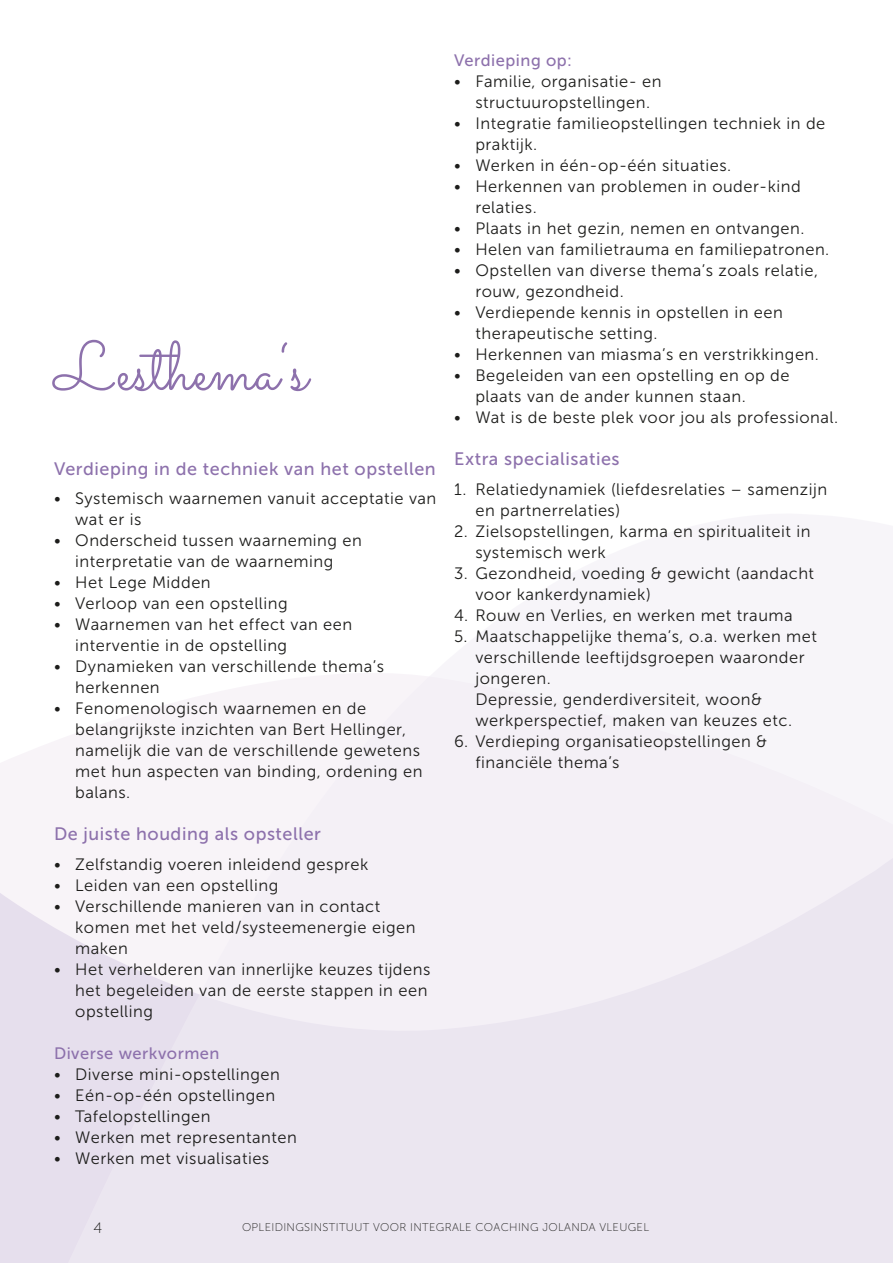
<style>
.page{position:relative;width:893px;height:1263px;background:#fff}
.page>*{position:absolute;margin:0;border:0;box-sizing:border-box;transform-origin:0 0}
.t1{font:69px "Sacramento";color:#8d71ac}
.Textkörper{font:18px "Museo Sans 500";letter-spacing:.03em;color:#8d71ac}
.Textkörper-2{font:16.5px/21px "Museo Sans 300";letter-spacing:.03em;color:#1d1d1b}
.Textkörper-3{font:16.5px "Museo Sans 500";letter-spacing:.03em;color:#8d71ac}
.t2{font:15px "Museo Sans 100";color:#1d1d1b}
.t3{font:11.25px "Museo Sans 100";letter-spacing:.03em;color:#1d1d1b}
</style>
<div class="page">
<svg style="left:0;top:737px;width:67px;height:526px;fill:#e6dfed"></svg>
<svg style="left:67px;top:673px;width:826px;height:590px;fill:#f4f0f6"></svg>
<p class="t1" style="left:54px;top:325px;width:255px">Lesthema‘s</p>
<p class="Textkörper" style="left:54px;top:459px;width:383px">Verdieping in de techniek van het opstellen</p>
<p class="Textkörper-2" style="left:75px;top:488px;width:363px;text-indent:-21px">• Systemisch waarnemen vanuit acceptatie van wat er is</p>
<p class="Textkörper-2" style="left:54px;top:530px;width:309px;text-align:center">• Onderscheid tussen waarneming en interpretatie van de waarneming</p>
<p class="Textkörper-2" style="left:54px;top:572px;width:158px">• Het Lege Midden</p>
<p class="Textkörper-2" style="left:54px;top:593px;width:235px">• Verloop van een opstelling</p>
<p class="Textkörper-2" style="left:75px;top:614px;width:279px;text-indent:-21px">• Waarnemen van het effect van een interventie in de opstelling</p>
<p class="Textkörper-2" style="left:75px;top:656px;width:310px;text-indent:-21px">• Dynamieken van verschillende thema’s herkennen</p>
<p class="Textkörper-2" style="left:75px;top:698px;width:349px;text-indent:-21px">• Fenomenologisch waarnemen en de belangrijkste inzichten van Bert Hellinger, namelijk die van de verschillende gewetens met hun aspecten van binding, ordening en balans.</p>
<p class="Textkörper" style="left:54px;top:824px;width:269px">De juiste houding als opsteller</p>
<p class="Textkörper-2" style="left:54px;top:854px;width:316px">• Zelfstandig voeren inleidend gesprek</p>
<p class="Textkörper-2" style="left:54px;top:875px;width:226px">• Leiden van een opstelling</p>
<p class="Textkörper-2" style="left:75px;top:896px;width:342px;text-indent:-21px">• Verschillende manieren van in contact komen met het veld/systeemenergie eigen maken</p>
<p class="Textkörper-2" style="left:75px;top:959px;width:357px;text-indent:-21px">• Het verhelderen van innerlijke keuzes tijdens het begeleiden van de eerste stappen in een opstelling</p>
<p class="Textkörper-3" style="left:54px;top:1044px;width:167px">Diverse werkvormen</p>
<p class="Textkörper-2" style="left:54px;top:1064px;width:227px">• Diverse mini-opstellingen</p>
<p class="Textkörper-2" style="left:54px;top:1085px;width:223px">• Eén-op-één opstellingen</p>
<p class="Textkörper-2" style="left:54px;top:1106px;width:158px">• Tafelopstellingen</p>
<p class="Textkörper-2" style="left:54px;top:1127px;width:244px">• Werken met representanten</p>
<p class="Textkörper-2" style="left:54px;top:1148px;width:217px">• Werken met visualisaties</p>
<p class="Textkörper-3" style="left:454px;top:52px;width:119px">Verdieping op:</p>
<p class="Textkörper-2" style="left:454px;top:71px;width:209px;text-align:center">• Familie, organisatie- en structuuropstellingen.</p>
<p class="Textkörper-2" style="left:475px;top:113px;width:351px;text-indent:-21px">• Integratie familieopstellingen techniek in de praktijk.</p>
<p class="Textkörper-2" style="left:454px;top:155px;width:279px">• Werken in één-op-één situaties.</p>
<p class="Textkörper-2" style="left:475px;top:176px;width:327px;text-indent:-21px">• Herkennen van problemen in ouder-kind relaties.</p>
<p class="Textkörper-2" style="left:454px;top:218px;width:352px">• Plaats in het gezin, nemen en ontvangen.</p>
<p class="Textkörper-2" style="left:454px;top:239px;width:377px">• Helen van familietrauma en familiepatronen.</p>
<p class="Textkörper-2" style="left:475px;top:260px;width:344px;text-indent:-21px">• Opstellen van diverse thema’s zoals relatie, rouw, gezondheid.</p>
<p class="Textkörper-2" style="left:475px;top:302px;width:309px;text-indent:-21px">• Verdiepende kennis in opstellen in een therapeutische setting.</p>
<p class="Textkörper-2" style="left:454px;top:344px;width:366px">• Herkennen van miasma’s en verstrikkingen.</p>
<p class="Textkörper-2" style="left:475px;top:365px;width:316px;text-indent:-21px">• Begeleiden van een opstelling en op de plaats van de ander kunnen staan.</p>
<p class="Textkörper-2" style="left:454px;top:407px;width:386px">• Wat is de beste plek voor jou als professional.</p>
<p class="Textkörper" style="left:454px;top:449px;width:167px">Extra specialisaties</p>
<p class="Textkörper-2" style="left:475px;top:479px;width:353px;text-indent:-21px">1. Relatiedynamiek (liefdesrelaties – samenzijn en partnerrelaties)</p>
<p class="Textkörper-2" style="left:475px;top:521px;width:337px;text-indent:-21px">2. Zielsopstellingen, karma en spiritualiteit in systemisch werk</p>
<p class="Textkörper-2" style="left:475px;top:563px;width:340px;text-indent:-21px">3. Gezondheid, voeding &amp; gewicht (aandacht voor kankerdynamiek)</p>
<p class="Textkörper-2" style="left:454px;top:605px;width:340px">4. Rouw en Verlies, en werken met trauma</p>
<p class="Textkörper-2" style="left:475px;top:626px;width:343px;text-indent:-21px">5. Maatschappelijke thema’s, o.a. werken met verschillende leeftijdsgroepen waaronder jongeren.</p>
<p class="Textkörper-2" style="left:475px;top:689px;width:318px">Depressie, genderdiversiteit, woon&amp; werkperspectief, maken van keuzes etc.</p>
<p class="Textkörper-2" style="left:475px;top:731px;width:293px;text-indent:-21px">6. Verdieping organisatieopstellingen &amp; financiële thema’s</p>
<p class="t2" style="left:94px;top:1220px;width:10px">4</p>
<p class="t3" style="left:242px;top:1221px;width:409px">OPLEIDINGSINSTITUUT VOOR INTEGRALE COACHING JOLANDA VLEUGEL</p>
</div>
